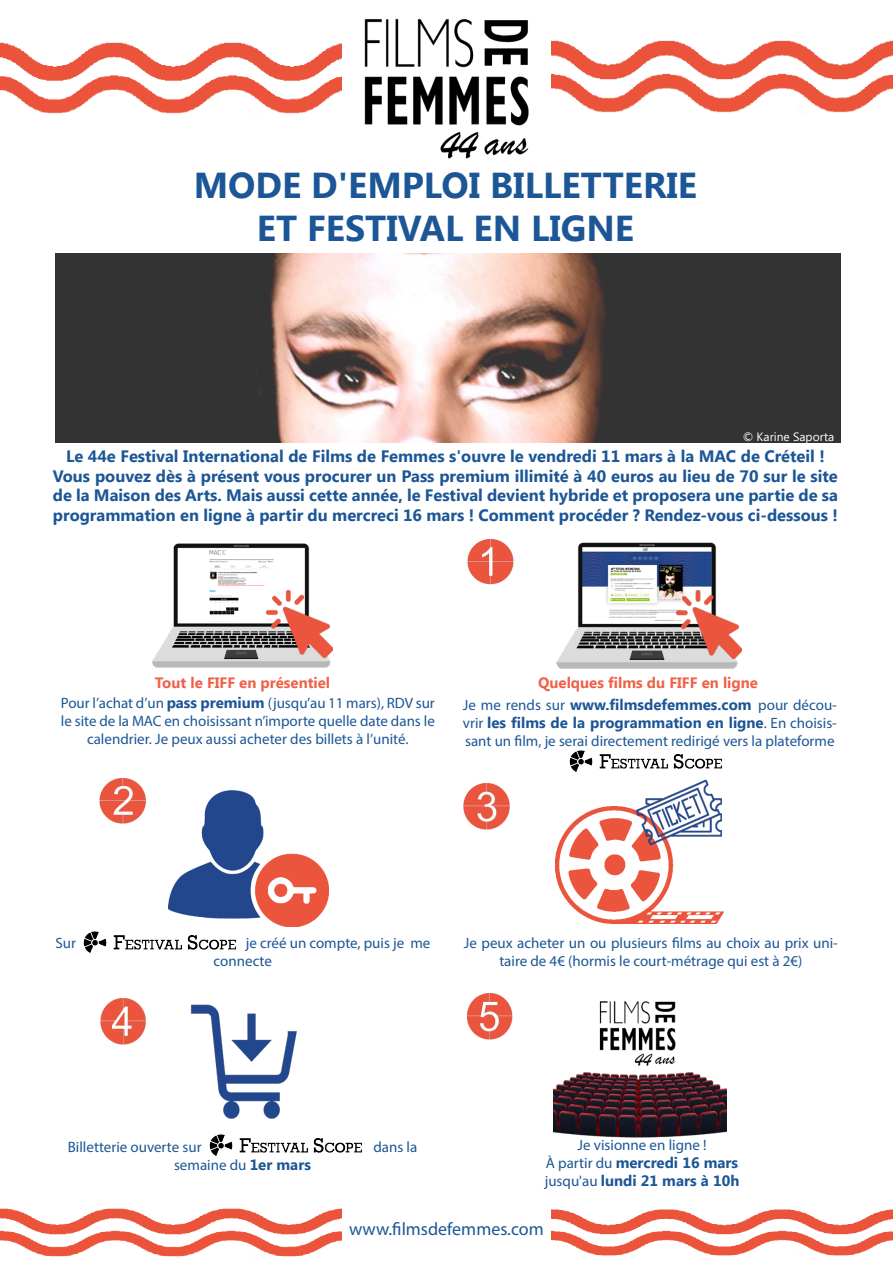
<style>
.page{position:relative;width:893px;height:1263px;background:#fff}
.page>*{position:absolute;margin:0;border:0;box-sizing:border-box;transform-origin:0 0}
.t1{font:700 36px/43.2px "Segoe UI";color:#1c5696;text-align:center}
.t2{font:18px "Myriad Pro";color:#1c5696}
.t3{font:700 16.5px/19.8px "Segoe UI";color:#1c5696;text-align:center}
.t4{font:15px/18px "Myriad Pro";color:#1c5696;text-align:center}
.t5{font:700 15px/18px "Segoe UI";color:#1c5696}
.t6{font:700 15px "Segoe UI";color:#f06149}
.t7{font:12px "Segoe UI";color:#fff}
.s1{font-family:"Segoe UI";font-weight:700}
.s2{font-family:"Myriad Pro";font-weight:400}
</style>
<div class="page">
<img style="left:0;top:42px;width:342px;height:72px">
<img style="left:551px;top:40px;width:342px;height:73px">
<img style="left:364px;top:18px;width:165px;height:141px">
<img style="left:55px;top:254px;width:785px;height:189px">
<img style="left:0;top:1208px;width:342px;height:49px">
<img style="left:551px;top:1209px;width:342px;height:47px">
<img style="left:169px;top:790px;width:159px;height:137px">
<img style="left:100px;top:778px;width:46px;height:46px">
<img style="left:152px;top:543px;width:179px;height:125px">
<img style="left:266px;top:590px;width:66px;height:68px">
<img style="left:464px;top:783px;width:46px;height:47px">
<img style="left:555px;top:806px;width:168px;height:118px">
<img style="left:467px;top:993px;width:46px;height:47px">
<img style="left:554px;top:1001px;width:172px;height:137px">
<img style="left:637px;top:779px;width:85px;height:78px">
<img style="left:100px;top:998px;width:46px;height:46px">
<img style="left:190px;top:1004px;width:107px;height:115px">
<img style="left:467px;top:539px;width:47px;height:46px">
<img style="left:556px;top:542px;width:182px;height:127px">
<img style="left:676px;top:591px;width:66px;height:67px">
<img style="left:83px;top:931px;width:153px;height:22px">
<img style="left:569px;top:750px;width:153px;height:22px">
<img style="left:209px;top:1134px;width:153px;height:21px">
<h1 class="t1" style="left:194px;top:164px;width:505px">MODE D'EMPLOI BILLETTERIE<br>ET FESTIVAL EN LIGNE</h1>
<p class="t7" style="left:743px;top:430px;width:93px">© Karine Saporta</p>
<p class="t3" style="left:53px;top:446px;width:786px">Le 44e Festival International de Films de Femmes s'ouvre le vendredi 11 mars à la MAC de Créteil !<br>Vous pouvez dès à présent vous procurer un Pass premium illimité à 40 euros au lieu de 70 sur le site de la Maison des Arts. Mais aussi cette année, le Festival devient hybride et proposera une partie de sa programmation en ligne à partir du mercreci 16 mars ! Comment procéder ? Rendez-vous ci-dessous !</p>
<p class="t6" style="left:155px;top:674px;width:177px">Tout le FIFF en présentiel</p>
<p class="t6" style="left:538px;top:674px;width:221px">Quelques films du FIFF en ligne</p>
<p class="t4" style="left:61px;top:693px;width:376px">Pour l’achat d’un <span class="s1">pass premium</span> (jusqu’au 11 mars), RDV sur le site de la MAC en choisissant n’importe quelle date dans le calendrier. Je peux aussi acheter des billets à l’unité.</p>
<p class="t4" style="left:463px;top:696px;width:376px">Je me rends sur <span class="s1">www.filmsdefemmes.com</span> pour décou-</p>
<p class="t5" style="left:463px;top:714px;width:375px"><span class="s2">vrir</span> les films de la programmation en ligne<span class="s2">. En choisis-</span></p>
<p class="t4" style="left:465px;top:732px;width:371px">sant un film, je serai directement redirigé vers la plateforme</p>
<p class="t4" style="left:55px;top:934px;width:22px">Sur</p>
<p class="t4" style="left:214px;top:934px;width:218px;text-align:left;text-indent:32px">je créé un compte, puis je me connecte</p>
<p class="t4" style="left:464px;top:933px;width:375px">Je peux acheter un ou plusieurs films au choix au prix uni&shy;taire de 4€ (hormis le court-métrage qui est à 2€)</p>
<p class="t4" style="left:68px;top:1138px;width:135px">Billetterie ouverte sur</p>
<p class="t4" style="left:373px;top:1138px;width:45px">dans la</p>
<p class="t4" style="left:174px;top:1156px;width:138px">semaine du <span class="s1">1er mars</span></p>
<p class="t4" style="left:578px;top:1135px;width:130px">Je visionne en ligne !</p>
<p class="t5" style="left:545px;top:1153px;width:196px"><span class="s2">À partir du</span> mercredi 16 mars <span class="s2">jusqu'au</span> lundi 21 mars à 10h</p>
<p class="t2" style="left:349px;top:1218px;width:196px">www.filmsdefemmes.com</p>
</div>
